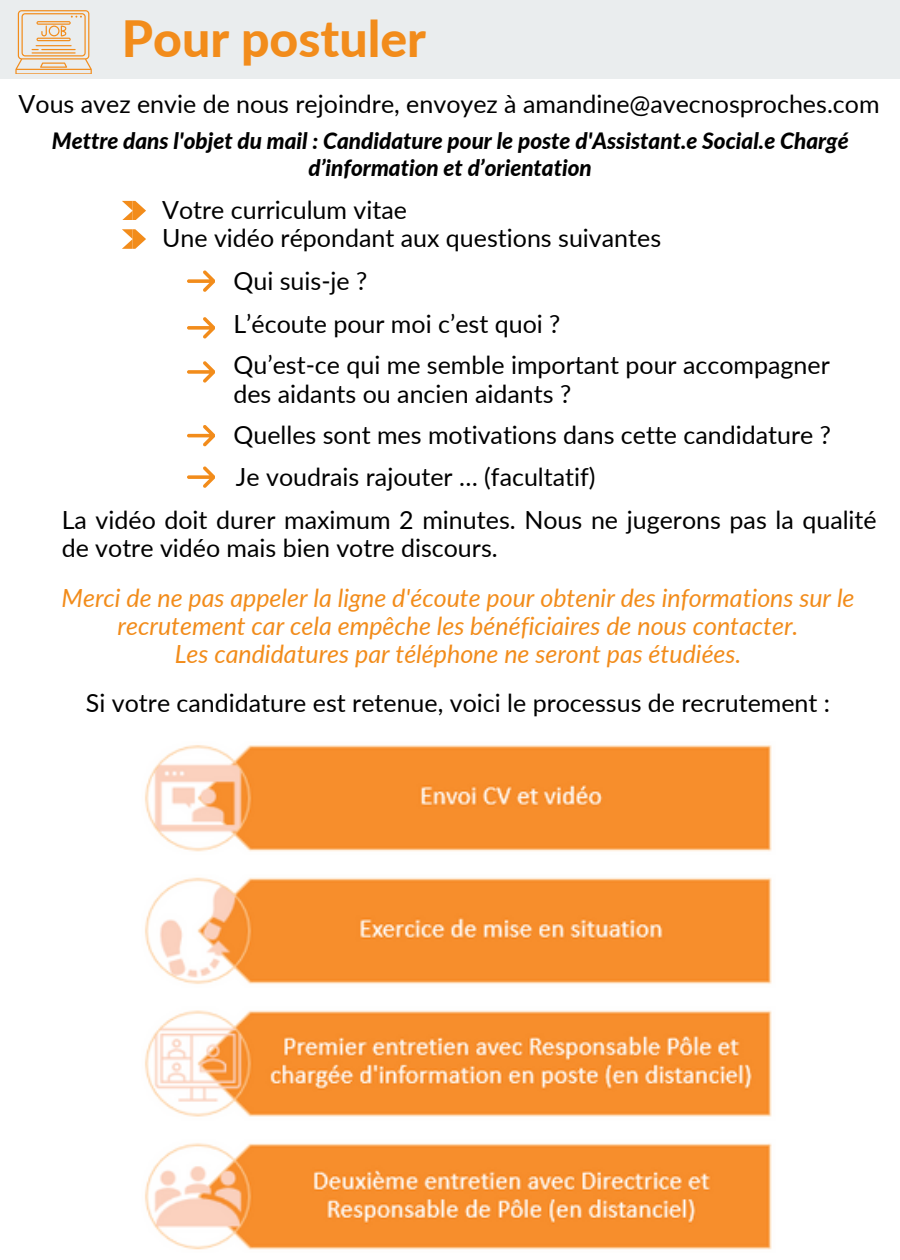
<style>
.page{position:relative;width:900px;height:1260px;background:#fff}
.page>*{position:absolute;margin:0;border:0;box-sizing:border-box;transform-origin:0 0}
.t1{font:800 50px "Lato";color:#f28c1b}
.t2{font:25px/28px "Lato";color:#000}
.t3{font:italic 25px/28px "Lato";color:#f28c1b;text-align:center}
.t4{font:italic 800 22.5px/26.2px "Lato";color:#000;text-align:center}
</style>
<div class="page">
<div style="left:0;top:0;width:900px;height:79px;background:#eaedee"></div>
<svg style="left:15px;top:10px;width:77px;height:64px"></svg>
<svg style="left:122px;top:201px;width:24px;height:19px"></svg>
<svg style="left:122px;top:229px;width:24px;height:19px"></svg>
<svg style="left:187px;top:270px;width:28px;height:22px"></svg>
<svg style="left:187px;top:317px;width:28px;height:22px"></svg>
<svg style="left:187px;top:361px;width:28px;height:22px"></svg>
<svg style="left:187px;top:466px;width:28px;height:22px"></svg>
<svg style="left:187px;top:425px;width:28px;height:21px"></svg>
<img style="left:145px;top:745px;width:627px;height:505px">
<h2 class="t1" style="left:122px;top:8px;width:306px">Pour postuler</h2>
<p class="t2" style="left:19px;top:89px;width:862px">Vous avez envie de nous rejoindre, envoyez à amandine@avecnosproches.com</p>
<p class="t4" style="left:52px;top:128px;width:799px">Mettre dans l'objet du mail : Candidature pour le poste d'Assistant.e Social.e Chargé d’information et d’orientation</p>
<p class="t2" style="left:162px;top:195px;width:246px">Votre curriculum vitae</p>
<p class="t2" style="left:162px;top:224px;width:501px">Une vidéo répondant aux questions suivantes</p>
<p class="t2" style="left:233px;top:266px;width:135px">Qui suis-je ?</p>
<p class="t2" style="left:233px;top:309px;width:328px">L’écoute pour moi c’est quoi ?</p>
<p class="t2" style="left:233px;top:351px;width:598px">Qu’est-ce qui me semble important pour accompagner des aidants ou ancien aidants ?</p>
<p class="t2" style="left:233px;top:420px;width:599px">Quelles sont mes motivations dans cette candidature ?</p>
<p class="t2" style="left:236px;top:462px;width:361px">Je voudrais rajouter … (facultatif)</p>
<p class="t2" style="left:62px;top:505px;width:817px">La vidéo doit durer maximum 2 minutes. Nous ne jugerons pas la qualité de votre vidéo mais bien votre discours.</p>
<h1 class="t3" style="left:62px;top:583px;width:795px">Merci de ne pas appeler la ligne d'écoute pour obtenir des informations sur le recrutement car cela empêche les bénéficiaires de nous contacter.</h1>
<p class="t3" style="left:175px;top:640px;width:568px">Les candidatures par téléphone ne seront pas étudiées.</p>
<p class="t2" style="left:86px;top:689px;width:746px">Si votre candidature est retenue, voici le processus de recrutement :</p>
</div>
